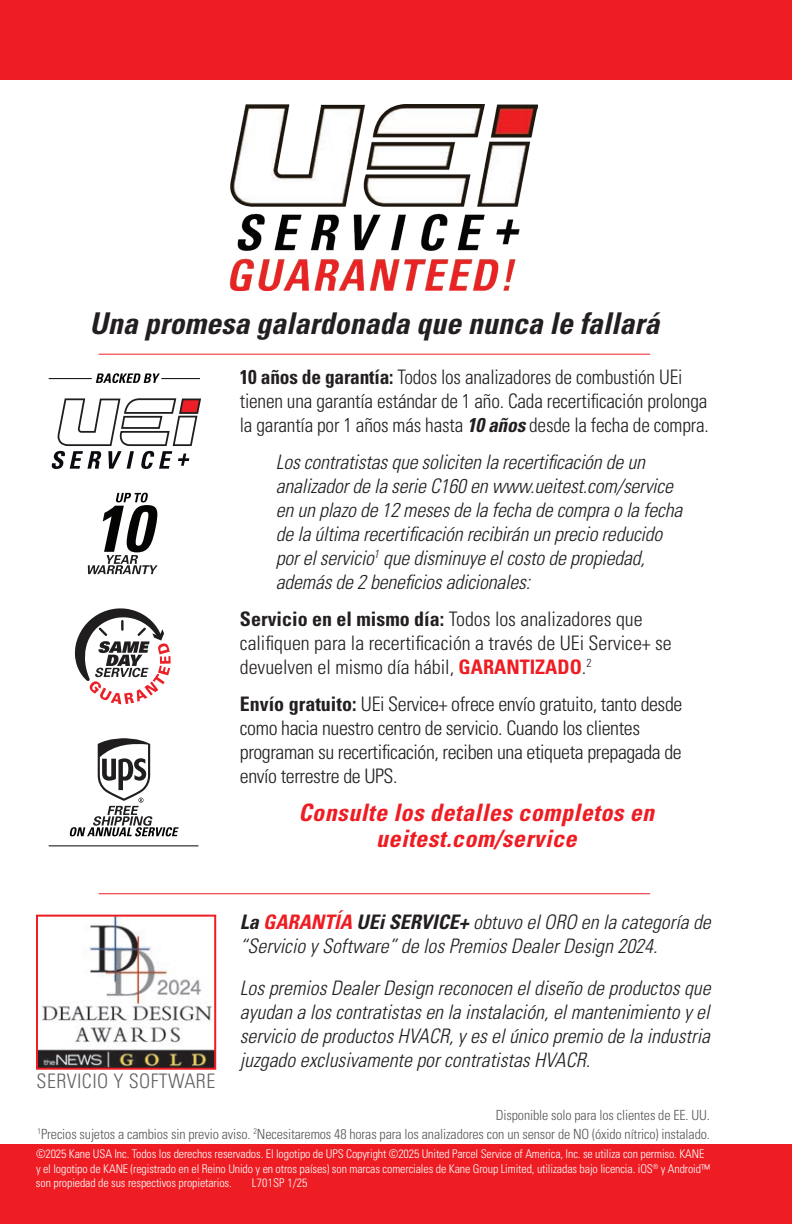
<style>
.page{position:relative;width:792px;height:1224px;background:#fff}
.page>*{position:absolute;margin:0;border:0;box-sizing:border-box;transform-origin:0 0}
.t1{font:italic 700 condensed 30px "Univers LT Std";color:#231f20}
.t2{font:italic 700 condensed 24px/26px "Univers LT Std";letter-spacing:.02em;color:#ee1d23;text-align:center}
.t3{font:italic 300 condensed 20px/24px "Univers LT Std";letter-spacing:-.01em;color:#231f20}
.t4{font:300 condensed 20px/24px "Univers LT Std";letter-spacing:-.01em;color:#231f20}
.t5{font:300 condensed 20px "Univers LT Std";letter-spacing:.02em;color:#636366}
.t6{font:300 condensed 14px/19px "Univers LT Std";letter-spacing:-.01em;color:#57585a;text-align:right}
.t7{font:300 condensed 12px/14.4px "Univers LT Std";letter-spacing:-.01em;color:#fff}
.t8{font:300 condensed 12px "Univers LT Std";letter-spacing:.01em;color:#fff}
.s1{font-weight:700}
.s2{font-weight:700;font-style:italic}
.s3{font-weight:700;color:#ee1d23}
</style>
<div class="page">
<div style="left:0;top:1145px;width:792px;height:79px;background:#ee1d23"></div>
<div style="left:0;top:0;width:792px;height:79px;background:#ee1d23"></div>
<hr style="left:49px;top:846px;width:149px;height:1px;background:#040503">
<svg style="left:96px;top:373px;width:64px;height:10px"></svg>
<hr style="left:161px;top:378px;width:39px;height:1px;background:#040503">
<hr style="left:49px;top:378px;width:43px;height:1px;background:#040503">
<svg style="left:51px;top:398px;width:150px;height:71px"></svg>
<svg style="left:75px;top:608px;width:96px;height:96px"></svg>
<svg style="left:88px;top:493px;width:70px;height:81px"></svg>
<svg style="left:69px;top:738px;width:110px;height:98px"></svg>
<img style="left:229px;top:105px;width:308px;height:185px">
<img style="left:39px;top:918px;width:174px;height:149px">
<div style="left:36px;top:915px;width:180px;height:155px;border:2px solid #ee1d23"></div>
<hr style="left:99px;top:354px;width:551px;height:1px;background:#ee1d23">
<hr style="left:99px;top:893px;width:551px;height:1px;background:#ee1d23">
<h1 class="t1" style="left:89px;top:305px;width:571px">Una promesa galardonada que nunca le fallará</h1>
<p class="t4" style="left:240px;top:365px;width:470px"><span class="s1">10 años de garantía:</span> Todos los analizadores de combustión UEi tienen una garantía estándar de 1 año. Cada recertificación prolonga la garantía por 1 años más hasta <span class="s2">10 años</span> desde la fecha de compra.</p>
<p class="t3" style="left:276px;top:450px;width:408px">Los contratistas que soliciten la recertificación de un analizador de la serie C160 en www.ueitest.com/service en un plazo de 12 meses de la fecha de compra o la fecha de la última recertificación recibirán un precio reducido por el servicio<sup>1</sup> que disminuye el costo de propiedad, además de 2 beneficios adicionales:</p>
<p class="t4" style="left:240px;top:607px;width:433px"><span class="s1">Servicio en el mismo día:</span> Todos los analizadores que califiquen para la recertificación a través de UEi Service+ se devuelven el mismo día hábil, <span class="s3">GARANTIZADO</span>.<sup>2</sup></p>
<p class="t4" style="left:240px;top:692px;width:444px"><span class="s1">Envío gratuito:</span> UEi Service+ ofrece envío gratuito, tanto desde como hacia nuestro centro de servicio. Cuando los clientes programan su recertificación, reciben una etiqueta prepagada de envío terrestre de UPS.</p>
<p class="t2" style="left:298px;top:800px;width:357px">Consulte los detalles completos en ueitest.com/service</p>
<p class="t5" style="left:37px;top:1069px;width:180px">SERVICIO Y SOFTWARE</p>
<p class="t3" style="left:240px;top:910px;width:473px"><span class="s1">La</span> <span class="s3">GARANTÍA</span> <span class="s1">UEi SERVICE+</span> obtuvo el ORO en la categoría de “Servicio y Software” de los Premios Dealer Design 2024.</p>
<p class="t3" style="left:240px;top:976px;width:472px;text-align:justify">Los premios Dealer Design reconocen el diseño de productos que ayudan a los contratistas en la instalación, el mantenimiento y el servicio de productos HVACR, y es el único premio de la industria juzgado exclusivamente por contratistas HVACR.</p>
<p class="t6" style="left:38px;top:1106px;width:674px">Disponible solo para los clientes de EE. UU.<br><sup>1</sup>Precios sujetos a cambios sin previo aviso. <sup>2</sup>Necesitaremos 48 horas para los analizadores con un sensor de NO (óxido nítrico) instalado.</p>
<p class="t7" style="left:36px;top:1147px;width:675px">©2025 Kane USA Inc. Todos los derechos reservados. El logotipo de UPS Copyright ©2025 United Parcel Service of America, Inc. se utiliza con permiso. KANE y el logotipo de KANE (registrado en el Reino Unido y en otros países) son marcas comerciales de Kane Group Limited, utilizadas bajo licencia. iOS<sup>®</sup> y Android™ son propiedad de sus respectivos propietarios.</p>
<p class="t8" style="left:252px;top:1176px;width:57px">L701SP 1/25</p>
</div>
